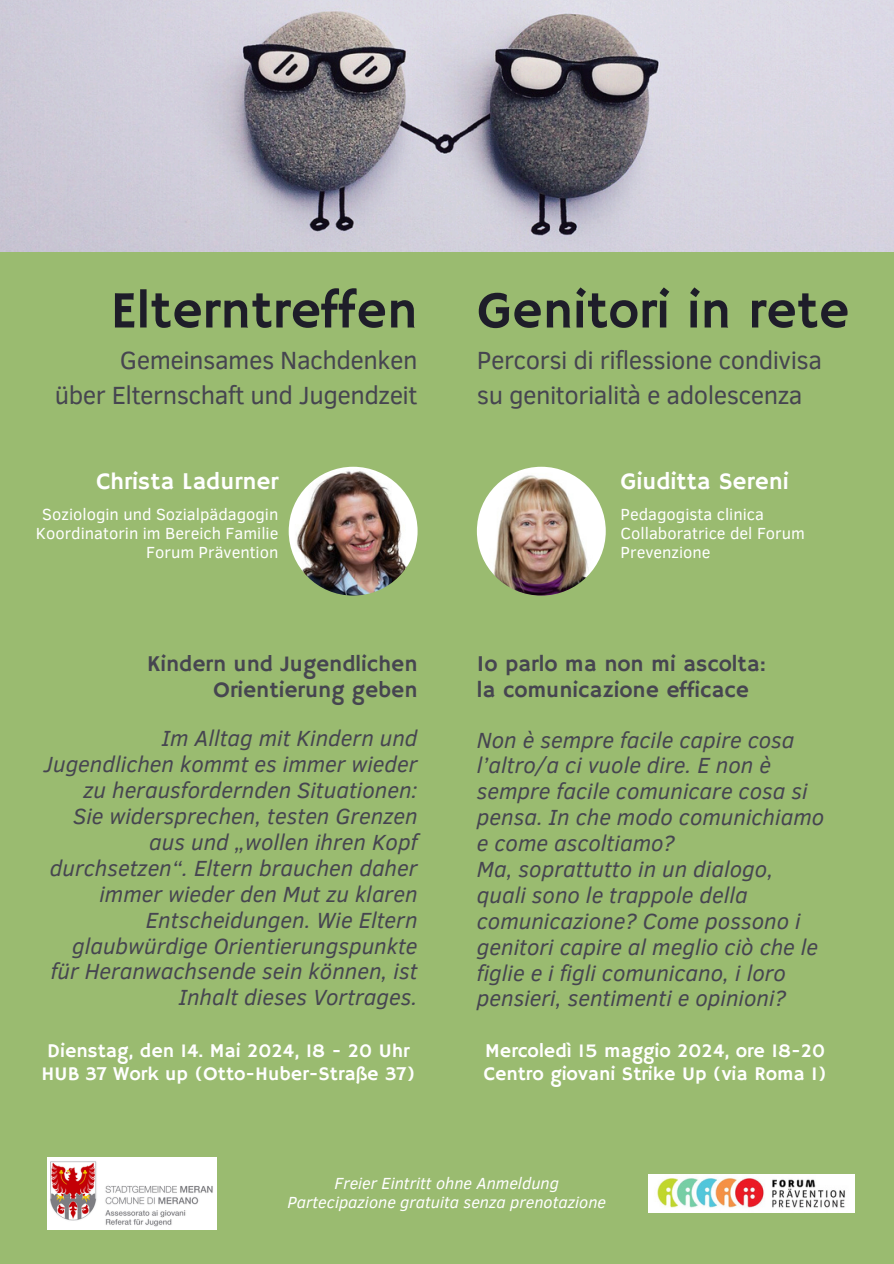
<style>
.page{position:relative;width:894px;height:1264px;background:#fff}
.page>*{position:absolute;margin:0;border:0;box-sizing:border-box;transform-origin:0 0}
.t1{font:52.5px "Hammersmith One";color:#1e1d29}
.t2{font:25.5px/34.8px "Clear Sans";letter-spacing:-.02em;color:#464550;text-align:right}
.t3{font:24px "Hammersmith One";color:#fff}
.t4{font:italic 22.5px/25.8px "Clear Sans";color:#464550}
.t5{font:22.5px/25.8px "Hammersmith One";color:#464550;text-align:right}
.t6{font:19.5px/22.5px "Hammersmith One";color:#fff}
.t7{font:16.5px/19.2px "Clear Sans";color:#fff;text-align:right}
.t8{font:italic 16.5px "Clear Sans";color:#fff}
</style>
<div class="page">
<div style="left:0;top:0;width:893px;height:1263px;background:#9abb70"></div>
<img style="left:0;top:0;width:893px;height:251px">
<img style="left:648px;top:1174px;width:206px;height:38px">
<img style="left:47px;top:1157px;width:169px;height:71px">
<img style="left:288px;top:467px;width:129px;height:128px;border-radius:50%">
<img style="left:476px;top:467px;width:129px;height:128px;border-radius:50%">
<h3 class="t1" style="left:110px;top:280px;width:308px">Elterntreffen</h3>
<h2 class="t1" style="left:476px;top:280px;width:374px">Genitori in rete</h2>
<h4 class="t2" style="left:55px;top:341px;width:364px">Gemeinsames Nachdenken<br>über Elternschaft und Jugendzeit</h4>
<p class="t2" style="left:476px;top:341px;width:346px;text-align:left">Percorsi di riflessione condivisa su genitorialità e adolescenza</p>
<h2 class="t3" style="left:96px;top:467px;width:183px">Christa Ladurner</h2>
<p class="t3" style="left:620px;top:467px;width:170px">Giuditta Sereni</p>
<p class="t7" style="left:42px;top:503px;width:237px">Soziologin und Sozialpädagogin</p>
<p class="t7" style="left:36px;top:523px;width:244px">Koordinatorin im Bereich Familie<br>Forum Prävention</p>
<p class="t7" style="left:620px;top:503px;width:145px">Pedagogista clinica</p>
<p class="t7" style="left:620px;top:523px;width:186px;text-align:left">Collaboratrice del Forum<br>Prevenzione</p>
<h3 class="t5" style="left:147px;top:652px;width:272px">Kindern und Jugendlichen<br>Orientierung geben</h3>
<h4 class="t5" style="left:476px;top:652px;width:290px;text-align:left">Io parlo ma non mi ascolta: la comunicazione efficace</h4>
<p class="t4" style="left:44px;top:724px;width:375px;text-align:right">Im Alltag mit Kindern und<br>Jugendlichen kommt es immer wieder zu herausfordernden Situationen:<br>Sie widersprechen, testen Grenzen aus und „wollen ihren Kopf durchsetzen“. Eltern brauchen daher immer wieder den Mut zu klaren<br>Entscheidungen. Wie Eltern glaubwürdige Orientierungspunkte für Heranwachsende sein können, ist<br>Inhalt dieses Vortrages.</p>
<p class="t6" style="left:42px;top:1040px;width:375px">Dienstag, den 14. Mai 2024, 18 - 20 Uhr<br>HUB 37 Work up (Otto-Huber-Straße 37)</p>
<p class="t6" style="left:483px;top:1040px;width:344px">Mercoledì 15 maggio 2024, ore 18-20<br>Centro giovani Strike Up (via Roma 1)</p>
<h3 class="t4" style="left:476px;top:725px;width:349px">Non è sempre facile capire cosa l’altro/a ci vuole dire. E non è sempre facile comunicare cosa si pensa. In che modo comunichiamo e come ascoltiamo?<br>Ma, soprattutto in un dialogo, quali sono le trappole della comunicazione? Come possono i genitori capire al meglio ciò che le figlie e i figli comunicano, i loro pensieri, sentimenti e opinioni?</h3>
<p class="t8" style="left:334px;top:1171px;width:226px">Freier Eintritt ohne Anmeldung</p>
<h3 class="t8" style="left:287px;top:1190px;width:320px">Partecipazione gratuita senza prenotazione</h3>
</div>
